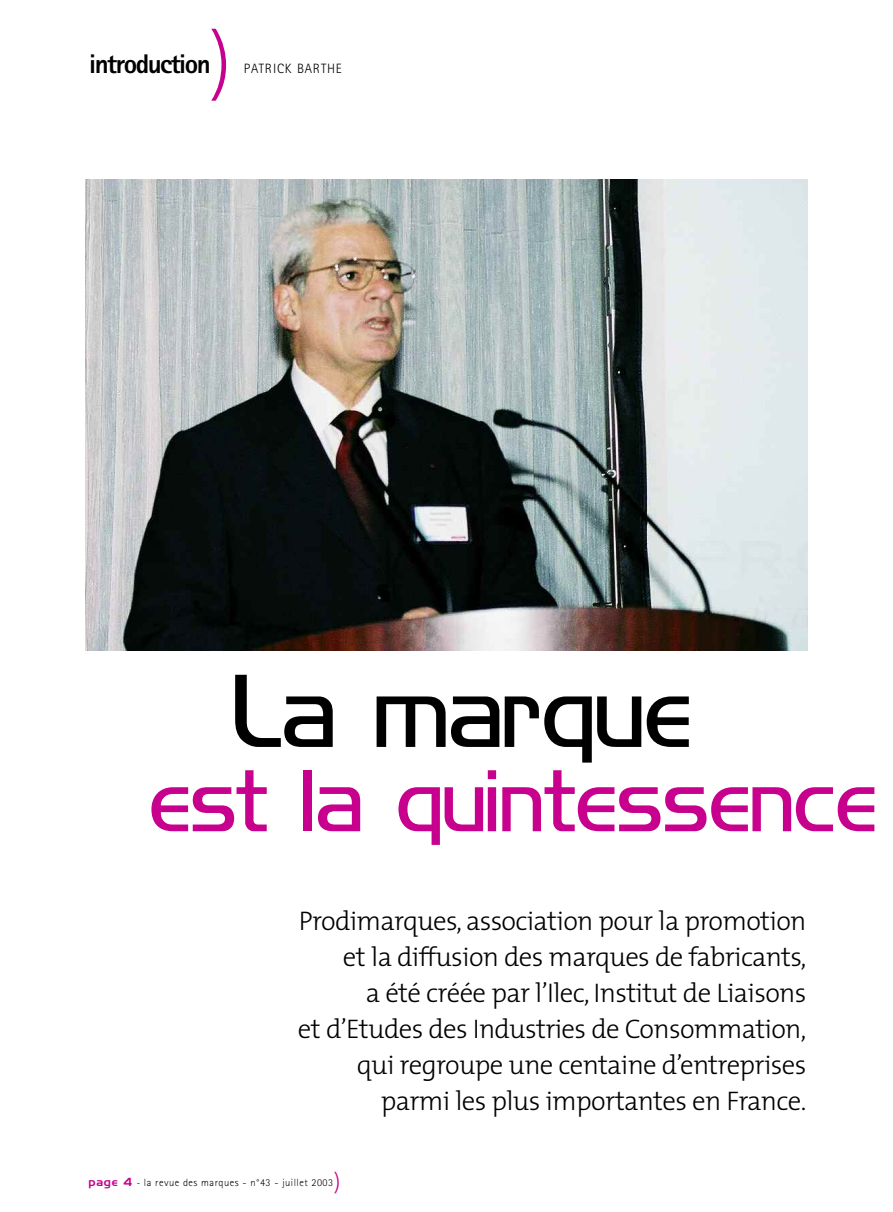
<style>
.page{position:relative;width:893px;height:1212px;background:#fff}
.page>*{position:absolute;margin:0;border:0;box-sizing:border-box;transform-origin:0 0}
.t1{font:92.7px "Hancock Park Light Laser";color:#000}
.t2{font:80.85px "Hancock Park Light Laser";color:#c7008d}
.t3{font:300 75px "The Mix";color:#c7008d}
.t4{font:300 27px/36px "The Mix";letter-spacing:-.025em;color:#000;text-align:right}
.t5{font:800 27px "Rotis Sans Serif";letter-spacing:-.055em;color:#000}
.t6{font:300 13.5px "Rotis Sans Serif";letter-spacing:.06em;color:#000}
.t7{font:300 10.5px "Rotis Sans Serif";letter-spacing:.05em;color:#000}
.s1{font-family:"Hancock Park Laser";font-weight:400;color:#c7008d}
.s2{font-family:"The Mix"}
.s3{font-family:"The Mix";font-size:22.5px;color:#c7008d}
</style>
<div class="page">
<img style="left:85px;top:180px;width:723px;height:470px">
<h3 class="t3" style="left:209px;top:36px;width:24px">)</h3>
<p class="t5" style="left:89px;top:54px;width:123px">introduction</p>
<p class="t6" style="left:244px;top:63px;width:100px">PATRICK BARTHE</p>
<h1 class="t1" style="left:235px;top:661px;width:460px">La marque</h1>
<h2 class="t2" style="left:151px;top:756px;width:729px">est la quintessence</h2>
<p class="t4" style="left:298px;top:906px;width:510px">Prodimarques, association pour la promotion et la diffusion des marques de fabricants,<br>a été créée par l’Ilec, Institut de Liaisons<br>et d’Etudes des Industries de Consommation, qui regroupe une centaine d’entreprises parmi les plus importantes en France.</p>
<p class="t7" style="left:89px;top:1179px;width:253px"><span class="s1">page 4</span> <span class="s2">-</span> la revue des marques - n°43 - juillet 2003<span class="s3">)</span></p>
</div>
